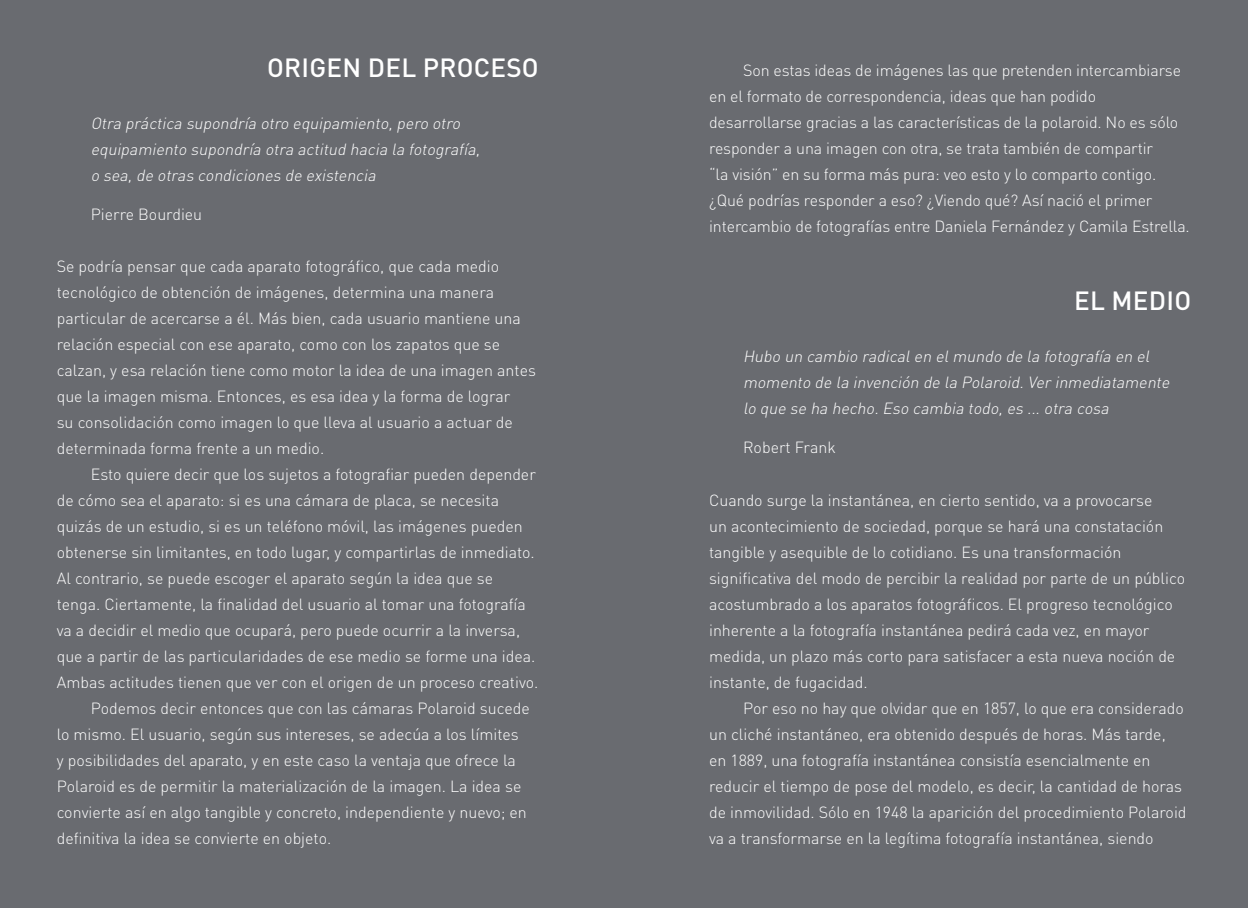
<style>
.page{position:relative;width:1248px;height:908px;background:#fff}
.page>*{position:absolute;margin:0;border:0;box-sizing:border-box;transform-origin:0 0}
.t1{font:500 26px "DIN Pro";letter-spacing:.01em;color:#fff}
.t2{font:300 16px/26px "DIN Pro";color:#fff}
.t3{font:italic 300 16px/26px "DIN Pro";letter-spacing:-.225em;color:#fff}
</style>
<div class="page">
<div style="left:624px;top:0;width:623px;height:907px;background:#696b70"></div>
<div style="left:0;top:0;width:624px;height:907px;background:#696b70"></div>
<h1 class="t1" style="left:267px;top:49px;width:117px">ORIGEN DEL</h1>
<h1 class="t1" style="left:423px;top:49px;width:117px">PROCESO</h1>
<p class="t3" style="left:91px;top:109px;width:394px">Otra práctica supondría otro equipamiento,pero otro equipamiento supondría otra actitud hacia la fotografía, o sea,de otras condiciones de existencia</p>
<p class="t2" style="left:91px;top:200px;width:113px">Pierre Bourdieu</p>
<p class="t2" style="left:57px;top:252px;width:481px">Se podría pensar que cada aparato fotográfico, que cada medio tecnológico de obtención de imágenes, determina una manera particular de acercarse a él. Más bien, cada usuario mantiene una relación especial con ese aparato, como con los zapatos que se calzan, y esa relación tiene como motor la idea de una imagen antes que la imagen misma. Entonces, es esa idea y la forma de lograr<br>su consolidación como imagen lo que lleva al usuario a actuar de determinada forma frente a un medio.</p>
<p class="t2" style="left:91px;top:460px;width:446px">Esto quiere decir que los sujetos a fotografiar pueden depender</p>
<p class="t2" style="left:57px;top:486px;width:444px">de cómo sea el aparato: si es una cámara de placa, se necesita</p>
<p class="t2" style="left:57px;top:512px;width:467px">quizás de un estudio, si es un teléfono móvil, las imágenes pueden</p>
<p class="t2" style="left:57px;top:538px;width:479px">obtenerse sin limitantes, en todo lugar, y compartirlas de inmediato.</p>
<p class="t2" style="left:57px;top:564px;width:438px">Al contrario, se puede escoger el aparato según la idea que se</p>
<p class="t2" style="left:57px;top:590px;width:470px">tenga. Ciertamente, la finalidad del usuario al tomar una fotografía</p>
<p class="t2" style="left:57px;top:616px;width:465px">va a decidir el medio que ocupará, pero puede ocurrir a la inversa,</p>
<p class="t2" style="left:57px;top:642px;width:480px">que a partir de las particularidades de ese medio se forme una idea.</p>
<p class="t2" style="left:57px;top:668px;width:483px">Ambas actitudes tienen que ver con el origen de un proceso creativo.</p>
<p class="t2" style="left:91px;top:694px;width:440px">Podemos decir entonces que con las cámaras Polaroid sucede</p>
<p class="t2" style="left:57px;top:720px;width:463px">lo mismo. El usuario, según sus intereses, se adecúa a los límites</p>
<p class="t2" style="left:57px;top:746px;width:460px">y posibilidades del aparato, y en este caso la ventaja que ofrece la</p>
<p class="t2" style="left:57px;top:772px;width:466px">Polaroid es de permitir la materialización de la imagen. La idea se</p>
<p class="t2" style="left:57px;top:798px;width:471px">convierte así en algo tangible y concreto, independiente y nuevo; en</p>
<p class="t2" style="left:57px;top:824px;width:276px">definitiva la idea se convierte en objeto.</p>
<p class="t2" style="left:709px;top:57px;width:482px;text-indent:43px">on estas ideas de imágenes las que pretenden intercambiarse en el formato de correspondencia, ideas que han podido desarrollarse gracias a las características de la polaroid. N o es sólo responder a una imagen con otra, se trata también de compartir<br>“la visión” en su forma más pura: veo esto y lo comparto contigo. ¿Qué podrías responder a eso? ¿Viendo qué? Así nació el primer intercambio de fotografías entre Daniela Fernández y Camila Estrella.</p>
<p class="t2" style="left:709px;top:57px;width:23px">S</p>
<h1 class="t1" style="left:1073px;top:283px;width:53px">EL MEDI</h1>
<h1 class="t1" style="left:1174px;top:283px;width:18px">O</h1>
<p class="t3" style="left:743px;top:343px;width:431px">Hubo un cambio radicalen elmundo de la fotografía en el momento de la invención de la Polaroid.Verinmediatamente lo que se ha hecho.Eso cambia todo,es ...otra cosa</p>
<p class="t2" style="left:709px;top:434px;width:23px">R</p>
<p class="t2" style="left:753px;top:434px;width:84px">obert Frank</p>
<p class="t2" style="left:709px;top:486px;width:477px">Cuando surge la instantánea, en cierto sentido, va a provocarse<br>un acontecimiento de sociedad, porque se hará una constatación tangible y asequible de lo cotidiano. Es una transformación significativa del modo de percibir la realidad por parte de un público acostumbrado a los aparatos fotográficos. El progreso tecnológico inherente a la fotografía instantánea pedirá cada vez, en mayor medida, un plazo más corto para satisfacer a esta nueva noción de instante, de fugacidad.</p>
<p class="t2" style="left:709px;top:694px;width:479px;text-indent:34px">Por eso no hay que olvidar que en 1857, lo que era considerado un cliché instantáneo, era obtenido después de horas. Más tarde, en 1889, una fotografía instantánea consistía esencialmente en reducir el tiempo de pose del modelo, es decir, la cantidad de horas de inmovilidad. Sólo en 1948 la aparición del procedimiento Polaroid va a transformarse en la legítima fotografía instantánea, siendo</p>
</div>
